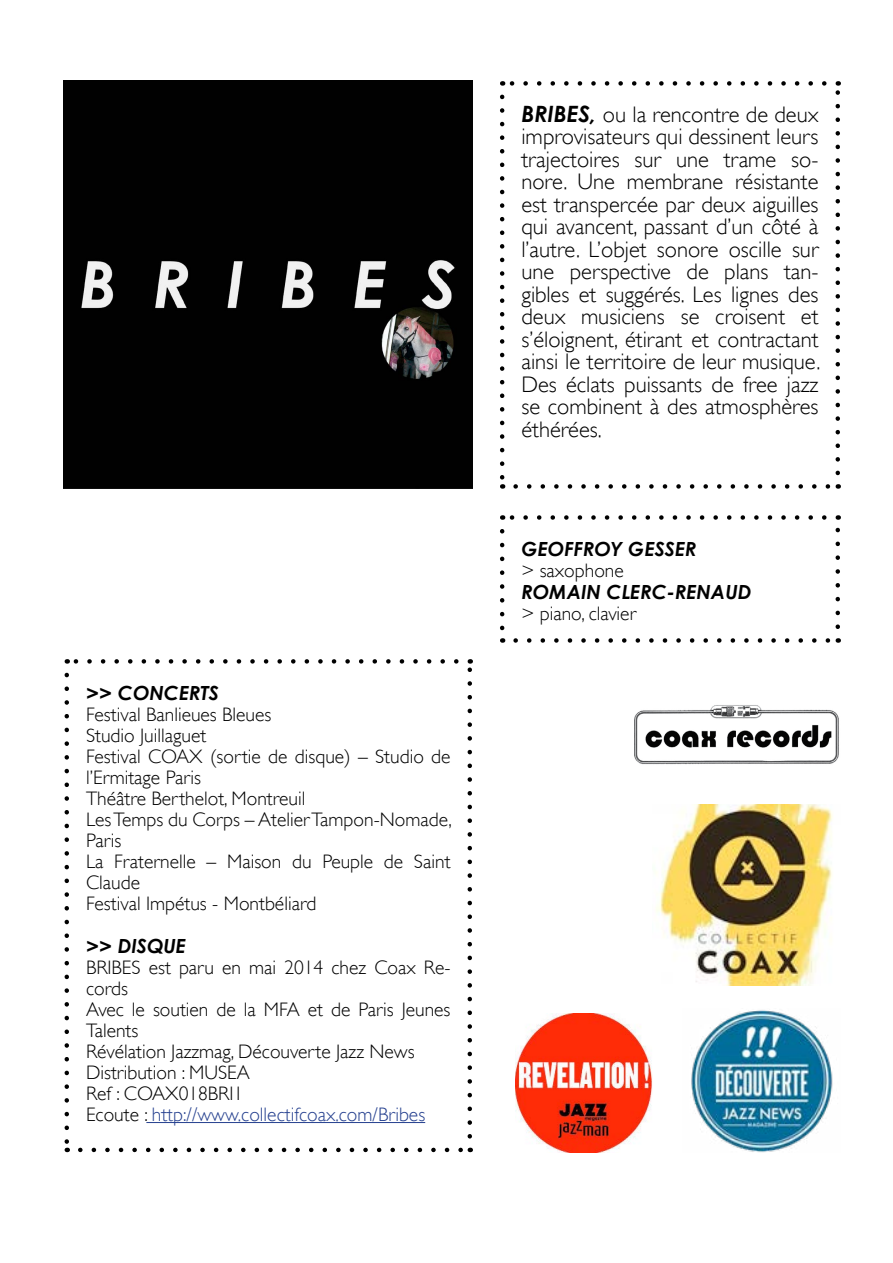
<style>
.page{position:relative;width:893px;height:1263px;background:#fff}
.page>*{position:absolute;margin:0;border:0;box-sizing:border-box;transform-origin:0 0}
.t1{font:300 22.5px/22.5px "Gill Sans";color:#000;text-align:justify}
.t2{font:300 19.5px/21px "Gill Sans";color:#000}
.t3{font:italic 700 19.5px "Century Gothic";color:#000}
.s1{font-family:"Gill Sans";font-style:normal}
.s2{color:#25408f}
.s3{font-family:"Century Gothic";font-weight:700;font-style:italic}
</style>
<div class="page">
<svg style="left:516px;top:484px;width:315px;height:5px"></svg>
<svg style="left:509px;top:81px;width:315px;height:5px"></svg>
<svg style="left:500px;top:97px;width:4px;height:392px"></svg>
<svg style="left:835px;top:81px;width:5px;height:392px"></svg>
<div style="left:64px;top:80px;width:408px;height:409px;background:#010101"></div>
<svg style="left:516px;top:638px;width:315px;height:5px"></svg>
<svg style="left:509px;top:515px;width:315px;height:5px"></svg>
<svg style="left:500px;top:531px;width:4px;height:112px"></svg>
<svg style="left:835px;top:515px;width:5px;height:112px"></svg>
<hr style="left:146px;top:1122px;width:279px;height:1px;background:#25408f">
<svg style="left:80px;top:1148px;width:383px;height:4px"></svg>
<svg style="left:65px;top:675px;width:4px;height:477px"></svg>
<svg style="left:468px;top:659px;width:4px;height:477px"></svg>
<svg style="left:67px;top:659px;width:389px;height:5px"></svg>
<img style="left:656px;top:804px;width:177px;height:182px">
<img style="left:691px;top:1010px;width:142px;height:142px">
<img style="left:516px;top:1014px;width:136px;height:138px">
<img style="left:634px;top:705px;width:205px;height:60px">
<p class="t3" style="left:86px;top:680px;width:134px"><span class="s1">&gt;&gt;</span> CONCERTS</p>
<p class="t2" style="left:86px;top:703px;width:368px">Festival Banlieues Bleues<br>Studio Juillaguet<br>Festival COAX (sortie de disque) – Studio de l’Ermitage Paris<br>Théâtre Berthelot, Montreuil<br>Les Temps du Corps – Atelier Tampon-Nomade,<br>Paris<br>La Fraternelle – Maison du Peuple de Saint<br>Claude<br>Festival Impétus - Montbéliard</p>
<p class="t3" style="left:86px;top:933px;width:102px"><span class="s1">&gt;&gt;</span> DISQUE</p>
<p class="t2" style="left:86px;top:957px;width:366px">BRIBES est paru en mai 2014 chez Coax Re&shy;cords<br>Avec le soutien de la MFA et de Paris Jeunes<br>Talents<br>Révélation Jazzmag, Découverte Jazz News<br>Distribution : MUSEA<br>Ref : COAX018BRI1<br>Ecoute : <span class="s2">http://www.collectifcoax.com/Bribes</span></p>
<p class="t1" style="left:521px;top:103px;width:300px"><span class="s3">BRIBES,</span> ou la rencontre de deux improvisateurs qui dessinent leurs trajectoires sur une trame so&shy;nore. Une membrane résistante est transpercée par deux aiguilles qui avancent, passant d’un côté à l’autre. L’objet sonore oscille sur une perspective de plans tan&shy;gibles et suggérés. Les lignes des deux musiciens se croisent et s’éloignent, étirant et contractant ainsi le territoire de leur musique.<br>Des éclats puissants de free jazz se combinent à des atmosphères éthérées.</p>
<p class="t3" style="left:521px;top:536px;width:135px">GEOFFROY GESSER</p>
<p class="t2" style="left:521px;top:560px;width:104px">&gt; saxophone</p>
<p class="t3" style="left:521px;top:579px;width:122px">ROMAIN CLERC</p>
<p class="t3" style="left:667px;top:579px;width:86px">-RENAUD</p>
<p class="t2" style="left:521px;top:603px;width:116px">&gt; piano, clavier</p>
</div>
